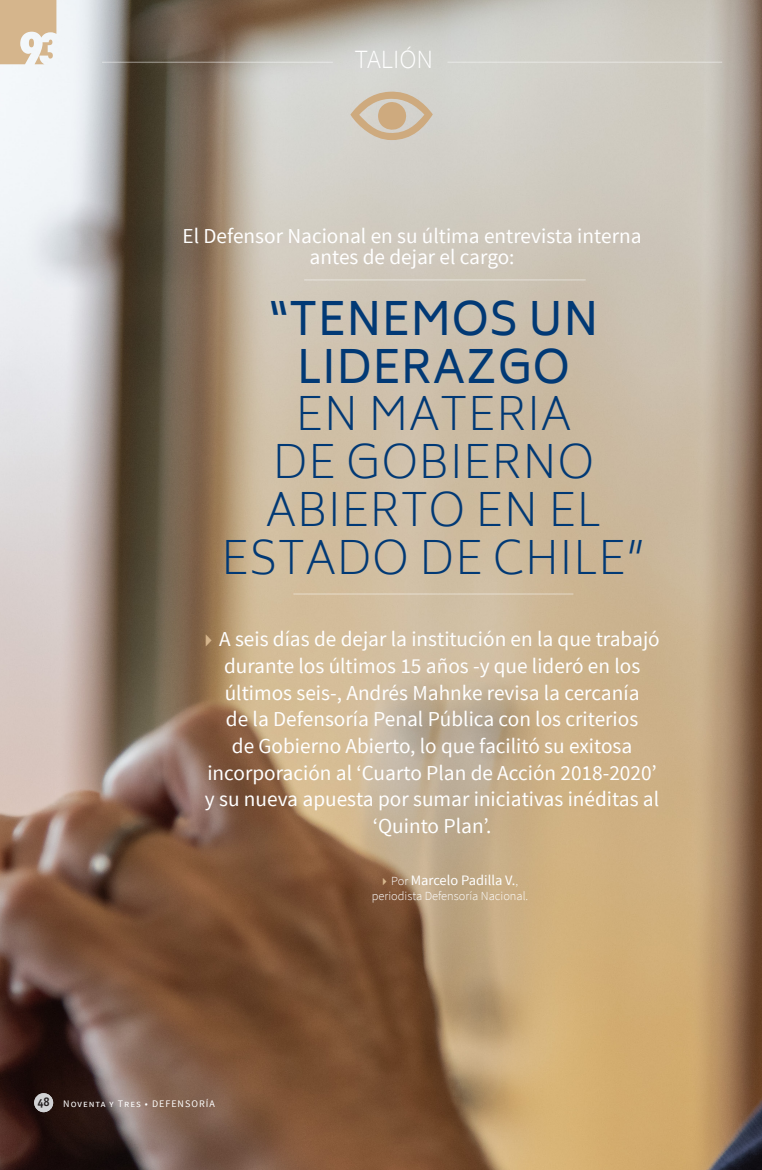
<style>
.page{position:relative;width:762px;height:1170px;background:#fff}
.page>*{position:absolute;margin:0;border:0;box-sizing:border-box;transform-origin:0 0}
.t1{font:200 44.38px/47.9px "Biryani";letter-spacing:.01em;color:#013975;text-align:center}
.Plain_Text{font:300 26.25px "Source Sans Pro";color:#fff}
.Plain_Text-2{font:21.25px/26.8px "Source Sans Pro";color:#fff;text-align:center}
.t2{font:14.38px "Source Sans Pro";color:#fff}
.t3{font:12.5px "Vista Sans Med";color:#231f20}
.t4{font:300 12.38px "Source Sans Pro";color:#fff}
.t5{font:10px "Source Sans Pro";letter-spacing:.1em;color:#fff}
.s1{font-weight:400}
.s2{font-family:"Idealist Sans";font-weight:300;font-size:22.5px;color:#d5b58c}
.s3{font-family:"Idealist Sans";font-weight:300;font-size:13.75px;color:#d5b58c}
.s4{font-weight:300;font-size:12.38px}
</style>
<div class="page">
<img style="left:0;top:0;width:762px;height:1169px">
<hr style="left:293px;top:593px;width:280px;height:1px;background:#fff">
<hr style="left:304px;top:280px;width:282px;height:1px;background:#fff">
<svg style="left:350px;top:90px;width:83px;height:50px;background:#d1c0a9"></svg>
<hr style="left:102px;top:62px;width:231px;height:1px;background:#fff">
<hr style="left:447px;top:62px;width:275px;height:1px;background:#fff">
<svg style="left:1px;top:0;width:55px;height:64px"></svg>
<div style="left:34px;top:1093px;width:19px;height:19px;background:#d1d2d4;border-radius:50%"></div>
<p class="Plain_Text" style="left:354px;top:43px;width:80px">TALIÓN</p>
<p class="Plain_Text-2" style="left:183px;top:225px;width:460px;line-height:21.2px">El Defensor Nacional en su última entrevista interna antes de dejar el cargo:</p>
<p class="t1" style="left:221px;top:295px;width:426px"><span class="s1">“TENEMOS UN<br>LIDERAZGO<br></span>EN MATERIA<br>DE GOBIERNO<br>ABIERTO EN EL<br>ESTADO DE CHILE”</p>
<p class="Plain_Text-2" style="left:204px;top:626px;width:457px"><span class="s2">►</span> A seis días de dejar la institución en la que trabajó durante los últimos 15 años -y que lideró en los últimos seis-, Andrés Mahnke revisa la cercanía<br>de la Defensoría Penal Pública con los criterios<br>de Gobierno Abierto, lo que facilitó su exitosa incorporación al ‘Cuarto Plan de Acción 2018-2020’ y su nueva apuesta por sumar iniciativas inéditas al ‘Quinto Plan’.</p>
<p class="t3" style="left:38px;top:1094px;width:14px">48</p>
<p class="t5" style="left:63px;top:1096px;width:153px">Noventa y Tres • DEFENSORÍA</p>
<p class="t3" style="left:37px;top:1095px;width:14px">48</p>
<p class="t2" style="left:382px;top:871px;width:137px"><span class="s3">►</span> <span class="s4">Por</span> Marcelo Padilla V.<span class="s4">,</span></p>
<p class="t4" style="left:372px;top:887px;width:158px">periodista Defensoría Nacional.</p>
</div>
